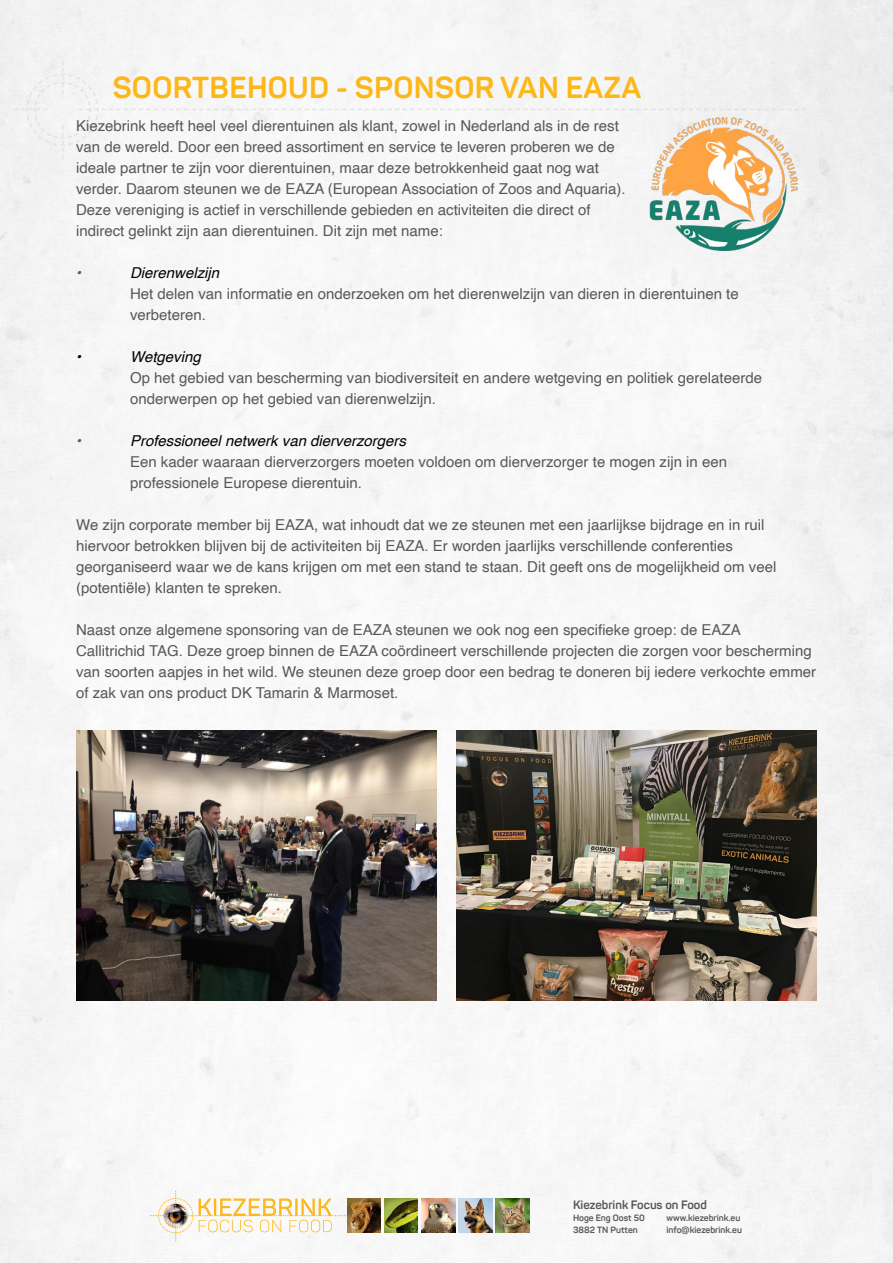
<style>
.page{position:relative;width:893px;height:1263px;background:#fff}
.page>*{position:absolute;margin:0;border:0;box-sizing:border-box;transform-origin:0 0}
.t1{font:700 30px "Panton";letter-spacing:.01em;color:#fdb717}
.t2{font:15px/21px "Helvetica";color:#58585a}
.t3{font:italic 15px "Helvetica";color:#000101}
.t4{font:italic 15px "Helvetica";color:#58585a}
.t5{font:700 12px "Panton";color:#58585a}
.t6{font:700 9px/12px "Panton";color:#58585a}
</style>
<div class="page">
<img style="left:0;top:0;width:893px;height:1263px">
<img style="left:496px;top:1198px;width:33px;height:34px">
<img style="left:164px;top:1204px;width:24px;height:23px;border-radius:12px">
<div style="left:163px;top:1203px;width:25px;height:25px;border:1px dashed #fdb71a;border-radius:50%"></div>
<div style="left:158px;top:1198px;width:35px;height:35px;border:1px dashed #f7b51e;border-radius:50%"></div>
<svg style="left:184px;top:1198px;width:163px;height:34px"></svg>
<svg style="left:175px;top:1190px;width:1px;height:18px"></svg>
<svg style="left:175px;top:1224px;width:1px;height:17px"></svg>
<svg style="left:150px;top:1215px;width:18px;height:1px"></svg>
<img style="left:347px;top:1198px;width:34px;height:34px">
<img style="left:384px;top:1198px;width:34px;height:34px">
<img style="left:421px;top:1198px;width:34px;height:34px">
<img style="left:459px;top:1198px;width:33px;height:34px">
<div style="left:14px;top:61px;width:792px;height:98px;background:#f6f6f6"></div>
<img style="left:649px;top:118px;width:148px;height:133px">
<img style="left:77px;top:731px;width:360px;height:270px">
<img style="left:456px;top:731px;width:360px;height:270px">
<h1 class="t1" style="left:113px;top:68px;width:530px">SOORTBEHOUD - SPONSOR VAN EAZA</h1>
<p class="t2" style="left:76px;top:115px;width:551px">Kiezebrink heeft heel veel dierentuinen als klant, zowel in Nederland als in de rest van de wereld. Door een breed assortiment en service te leveren proberen we de ideale partner te zijn voor dierentuinen, maar deze betrokkenheid gaat nog wat verder. Daarom steunen we de EAZA (European Association of Zoos and Aquaria).<br>Deze vereniging is actief in verschillende gebieden en activiteiten die direct of indirect gelinkt zijn aan dierentuinen. Dit zijn met name:</p>
<p class="t4" style="left:76px;top:261px;width:7px">•</p>
<p class="t3" style="left:130px;top:261px;width:91px">Dierenwelzijn</p>
<p class="t2" style="left:130px;top:283px;width:610px">Het delen van informatie en onderzoeken om het dierenwelzijn van dieren in dierentuinen te verbeteren.</p>
<p class="t3" style="left:76px;top:345px;width:7px">•</p>
<p class="t3" style="left:130px;top:345px;width:72px">Wetgeving</p>
<p class="t2" style="left:130px;top:367px;width:633px">Op het gebied van bescherming van biodiversiteit en andere wetgeving en politiek gerelateerde onderwerpen op het gebied van dierenwelzijn.</p>
<p class="t4" style="left:76px;top:429px;width:7px">•</p>
<p class="t3" style="left:130px;top:429px;width:277px">Professioneel netwerk van dierverzorgers</p>
<p class="t2" style="left:130px;top:451px;width:598px">Een kader waaraan dierverzorgers moeten voldoen om dierverzorger te mogen zijn in een professionele Europese dierentuin.</p>
<p class="t2" style="left:76px;top:514px;width:702px">We zijn corporate member bij EAZA, wat inhoudt dat we ze steunen met een jaarlijkse bijdrage en in ruil hiervoor betrokken blijven bij de activiteiten bij EAZA. Er worden jaarlijks verschillende conferenties georganiseerd waar we de kans krijgen om met een stand te staan. Dit geeft ons de mogelijkheid om veel (potentiële) klanten te spreken.</p>
<p class="t2" style="left:76px;top:619px;width:742px">Naast onze algemene sponsoring van de EAZA steunen we ook nog een specifieke groep: de EAZA<br>Callitrichid TAG. Deze groep binnen de EAZA coördineert verschillende projecten die zorgen voor bescherming van soorten aapjes in het wild. We steunen deze groep door een bedrag te doneren bij iedere verkochte emmer of zak van ons product DK Tamarin &amp; Marmoset.</p>
<p class="t5" style="left:573px;top:1197px;width:135px">Kiezebrink Focus on Food</p>
<p class="t6" style="left:573px;top:1211px;width:73px">Hoge Eng Oost 50<br>3882 TN Putten</p>
<p class="t6" style="left:666px;top:1211px;width:77px">www.kiezebrink.eu info@kiezebrink.eu</p>
</div>
